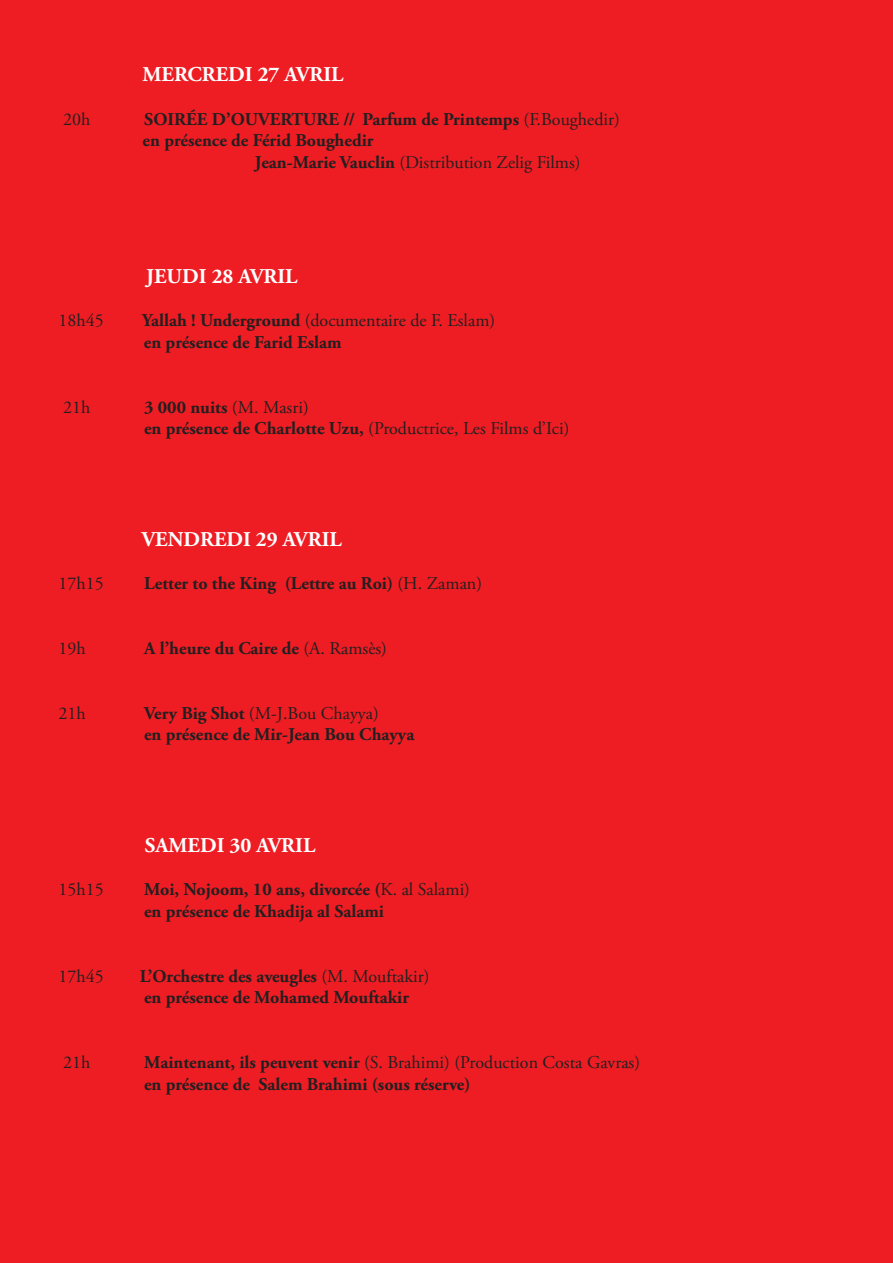
<style>
.page{position:relative;width:893px;height:1263px;background:#ee1d23}
.page>*{position:absolute;margin:0;border:0;box-sizing:border-box;transform-origin:0 0}
.t1{font:700 21px "Adobe Garamond Pro";color:#fff}
.t2{font:700 18px/21.6px "Adobe Garamond Pro";color:#231f20}
.t3{font:18px/21.6px "Adobe Garamond Pro";color:#231f20}
.s1{font-weight:400}
.s2{font-weight:700}
</style>
<div class="page">
<p class="t1" style="left:142px;top:63px;width:202px">MERCREDI 27 AVRIL</p>
<p class="t3" style="left:63px;top:109px;width:29px">20h</p>
<p class="t2" style="left:144px;top:108px;width:477px">SOIRÉE D’OUVERTURE // Parfum de Printemps <span class="s1">(F.Boughedir)</span></p>
<p class="t2" style="left:143px;top:130px;width:232px">en présence de Férid Boughedir</p>
<p class="t3" style="left:255px;top:152px;width:327px"><span class="s2">Jean-Marie Vauclin</span> (Distribution Zelig Films)</p>
<p class="t1" style="left:146px;top:264px;width:153px">JEUDI 28 AVRIL</p>
<p class="t3" style="left:58px;top:310px;width:47px">18h45</p>
<p class="t2" style="left:142px;top:310px;width:355px">Yallah ! Underground <span class="s1">(documentaire de F. Eslam) </span>en présence de Farid Eslam</p>
<p class="t3" style="left:63px;top:397px;width:29px">21h</p>
<p class="t3" style="left:144px;top:397px;width:427px"><span class="s2">3 000 nuits</span> (M. Masri)<br><span class="s2">en présence de Charlotte Uzu,</span> (Productrice, Les Films d’Ici)</p>
<p class="t1" style="left:142px;top:527px;width:201px">VENDREDI 29 AVRIL</p>
<p class="t3" style="left:58px;top:573px;width:47px">17h15</p>
<p class="t2" style="left:144px;top:573px;width:339px">Letter to the King (Lettre au Roi) <span class="s1">(H. Zaman)</span></p>
<p class="t3" style="left:58px;top:638px;width:29px">19h</p>
<p class="t2" style="left:144px;top:638px;width:244px">A l’heure du Caire de <span class="s1">(A. Ramsès)</span></p>
<p class="t3" style="left:58px;top:703px;width:29px">21h</p>
<p class="t2" style="left:144px;top:702px;width:272px">Very Big Shot <span class="s1">(M-J.Bou Chayya)<br></span>en présence de Mir-Jean Bou Chayya</p>
<p class="t1" style="left:145px;top:833px;width:172px">SAMEDI 30 AVRIL</p>
<p class="t3" style="left:58px;top:879px;width:47px">15h15</p>
<p class="t2" style="left:144px;top:879px;width:328px">Moi, Nojoom, 10 ans, divorcée (<span class="s1">K. al Salami) </span>en présence de Khadija al Salami</p>
<p class="t3" style="left:58px;top:966px;width:47px">17h45</p>
<p class="t2" style="left:140px;top:965px;width:291px">L’Orchestre des aveugles <span class="s1">(M. Mouftakir) </span>en présence de Mohamed Mouftakir</p>
<p class="t3" style="left:63px;top:1052px;width:29px">21h</p>
<p class="t2" style="left:144px;top:1052px;width:498px">Maintenant, ils peuvent venir <span class="s1">(S. Brahimi) (Production Costa Gavras) </span>en présence de Salem Brahimi (sous réserve)</p>
</div>
